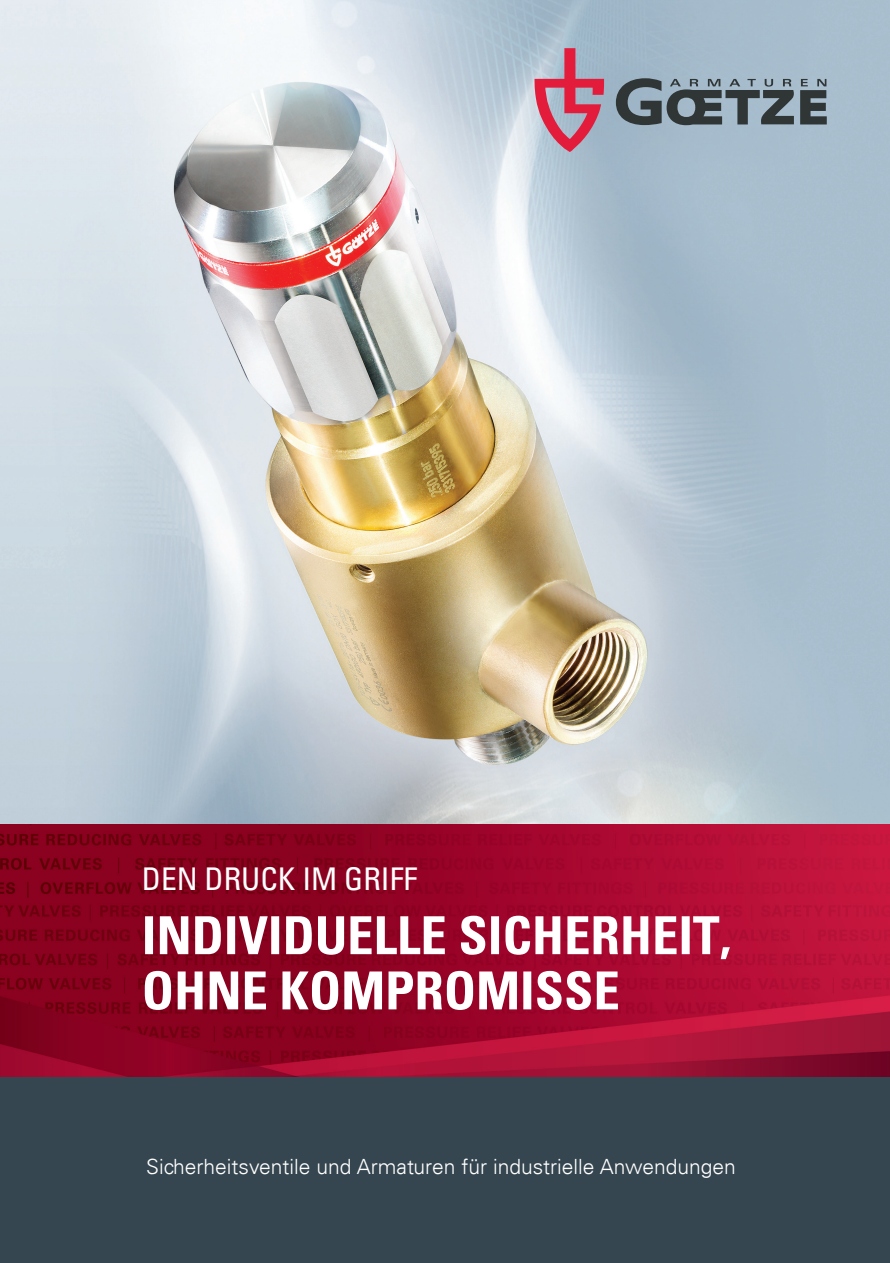
<style>
.page{position:relative;width:890px;height:1263px;background:#fff}
.page>*{position:absolute;margin:0;border:0;box-sizing:border-box;transform-origin:0 0}
.t1{font:700 condensed 52.65px/55.2px "Univers";color:#fff}
.t2{font:condensed 31.35px "Univers";color:#fff}
.t3{font:300 21px "Univers";color:#fff}
</style>
<div class="page">
<div style="left:0;top:1076px;width:889px;height:187px;background:#354650"></div>
<img style="left:0;top:0;width:889px;height:825px">
<svg style="left:534px;top:48px;width:69px;height:104px;background:#bf8398"></svg>
<svg style="left:615px;top:78px;width:211px;height:47px;background:#6a7780"></svg>
<img style="left:0;top:825px;width:889px;height:252px">
<h2 class="t2" style="left:142px;top:859px;width:277px">DEN DRUCK IM GRIFF</h2>
<h1 class="t1" style="left:142px;top:907px;width:590px">INDIVIDUELLE SICHERHEIT,<br>OHNE KOMPROMISSE</h1>
<p class="t3" style="left:146px;top:1154px;width:590px">Sicherheitsventile und Armaturen für industrielle Anwendungen</p>
</div>
